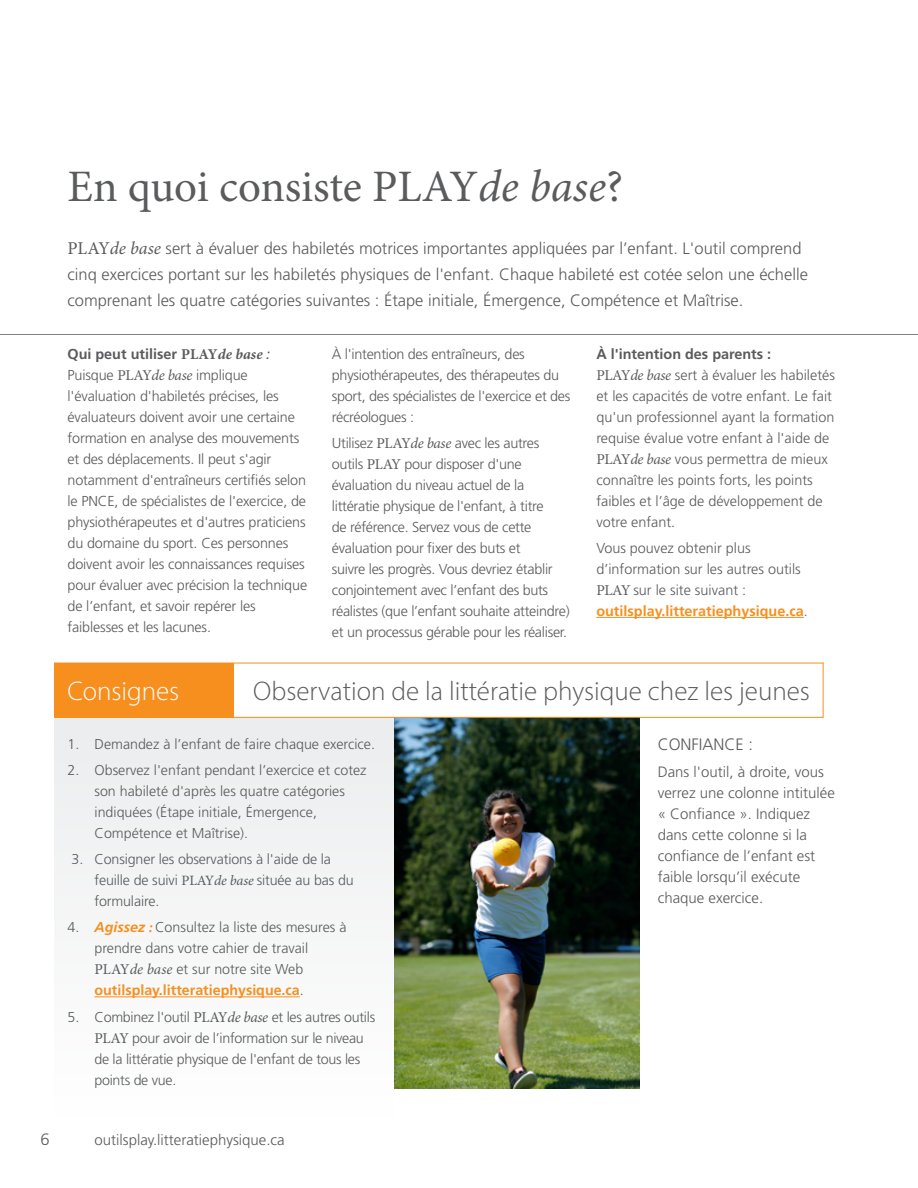
<style>
.page{position:relative;width:918px;height:1188px;background:#fff}
.page>*{position:absolute;margin:0;border:0;box-sizing:border-box;transform-origin:0 0}
.t1{font:45px "Minion Pro";letter-spacing:-.005em;color:#5a5b5d}
.t2{font:300 27px "Myriad Pro";color:#5a5b5d}
.t3{font:300 27px "Myriad Pro";color:#fff}
.t4{font:300 16.5px/26.2px "Frutiger LT Std";color:#5a5b5d}
.t5{font:300 15px/21px "Frutiger LT Std";color:#5a5b5d}
.t6{font:300 14.4px/21px "Frutiger LT Std";letter-spacing:-.01em;color:#5a5b5d}
.t7{font:300 14.25px/21px "Frutiger LT Std";color:#5a5b5d}
.t8{font:300 14.25px/21px "Frutiger LT Std";letter-spacing:-.02em;color:#5a5b5d}
.s1{font-style:italic}
.s2{font-family:"Minion Pro";font-weight:400;font-size:18px}
.s3{font-family:"Minion Pro";font-weight:400;font-style:italic;font-size:18px}
.s4{font-weight:700}
.s5{font-family:"Minion Pro";font-weight:700;font-size:15px}
.s6{font-family:"Minion Pro";font-weight:700;font-style:italic;font-size:15px}
.s7{font-weight:400;font-style:italic}
.s8{font-family:"Minion Pro";font-weight:400;font-size:15px}
.s9{font-family:"Minion Pro";font-weight:400;font-style:italic;font-size:15px}
.s10{font-weight:700;color:#f78f1e}
.s11{font-family:"Minion Pro";font-weight:400}
.s12{font-family:"Minion Pro";font-weight:400;font-style:italic}
.s13{font-weight:700;font-style:italic;color:#f78f1e}
.s14{font-family:"Myriad Pro";font-weight:600;font-style:italic;color:#f78f1e}
</style>
<div class="page">
<div style="left:853px;top:1034px;width:34px;height:34px;border:2px solid #fff;border-radius:50%"></div>
<div style="left:854px;top:117px;width:34px;height:34px;border:2px solid #fff;border-radius:50%"></div>
<div style="left:854px;top:576px;width:34px;height:34px;border:2px solid #fff;border-radius:50%"></div>
<hr style="left:596px;top:617px;width:208px;height:1px;background:#f78f1e">
<hr style="left:0;top:334px;width:918px;height:1px;background:#808285">
<div style="left:54px;top:718px;width:341px;height:398px;background:#f5f5f6"></div>
<img style="left:394px;top:718px;width:245px;height:371px">
<hr style="left:54px;top:717px;width:770px;height:1px;background:#f78f1e">
<hr style="left:94px;top:997px;width:206px;height:1px;background:#f78f1e">
<hr style="left:54px;top:663px;width:770px;height:1px;background:#f78f1e">
<hr style="left:823px;top:663px;width:1px;height:54px;background:#f78f1e">
<div style="left:54px;top:663px;width:180px;height:55px;background:#f78f1e"></div>
<h1 class="t1" style="left:68px;top:157px;width:557px">En quoi consiste PLAY<span class="s1">de base</span>?</h1>
<p class="t4" style="left:68px;top:235px;width:742px"><span class="s2">PLAY</span><span class="s3">de base</span> sert à évaluer des habiletés motrices importantes appliquées par l’enfant. L'outil comprend cinq exercices portant sur les habiletés physiques de l'enfant. Chaque habileté est cotée selon une échelle comprenant les quatre catégories suivantes : Étape initiale, Émergence, Compétence et Maîtrise.</p>
<p class="t6" style="left:68px;top:343px;width:241px"><span class="s4">Qui peut utiliser</span> <span class="s5">PLAY</span><span class="s6">de base</span> <span class="s7">:<br></span>Puisque <span class="s8">PLAY</span><span class="s9">de base</span> implique l'évaluation d'habiletés précises, les évaluateurs doivent avoir une certaine formation en analyse des mouvements et des déplacements. Il peut s'agir notamment d'entraîneurs certifiés selon le PNCE, de spécialistes de l'exercice, de physiothérapeutes et d'autres praticiens du domaine du sport. Ces personnes doivent avoir les connaissances requises pour évaluer avec précision la technique de l’enfant, et savoir repérer les faiblesses et les lacunes.</p>
<p class="t6" style="left:332px;top:343px;width:240px">À l'intention des entraîneurs, des physiothérapeutes, des thérapeutes du sport, des spécialistes de l'exercice et des récréologues :</p>
<p class="t6" style="left:596px;top:343px;width:240px"><span class="s4">À l'intention des parents :<br></span><span class="s8">PLAY</span><span class="s9">de base</span> sert à évaluer les habiletés et les capacités de votre enfant. Le fait qu'un professionnel ayant la formation requise évalue votre enfant à l'aide de <span class="s8">PLAY</span><span class="s9">de base</span> vous permettra de mieux connaître les points forts, les points faibles et l’âge de développement de votre enfant.</p>
<p class="t6" style="left:596px;top:538px;width:213px">Vous pouvez obtenir plus d’information sur les autres outils<br><span class="s8">PLAY</span> sur le site suivant : <span class="s10">outilsplay.litteratiephysique.ca</span>.</p>
<p class="t6" style="left:332px;top:433px;width:239px">Utilisez <span class="s8">PLAY</span><span class="s9">de base</span> avec les autres outils <span class="s8">PLAY</span> pour disposer d'une évaluation du niveau actuel de la littératie physique de l'enfant, à titre<br>de référence. Servez vous de cette évaluation pour fixer des buts et<br>suivre les progrès. Vous devriez établir conjointement avec l’enfant des buts réalistes (que l’enfant souhaite atteindre) et un processus gérable pour les réaliser.</p>
<h2 class="t3" style="left:68px;top:675px;width:113px">Consignes</h2>
<h2 class="t2" style="left:253px;top:675px;width:558px">Observation de la littératie physique chez les jeunes</h2>
<p class="t7" style="left:68px;top:733px;width:309px">1. Demandez à l’enfant de faire chaque exercice.</p>
<p class="t7" style="left:95px;top:760px;width:274px;text-indent:-27px">2. Observez l'enfant pendant l’exercice et cotez son habileté d'après les quatre catégories indiquées (Étape initiale, Émergence, Compétence et Maîtrise).</p>
<p class="t7" style="left:95px;top:849px;width:261px;text-indent:-23px">3. Consigner les observations à l'aide de la feuille de suivi <span class="s11">PLAY</span><span class="s12">de base</span> située au bas du formulaire.</p>
<p class="t7" style="left:94px;top:917px;width:253px;text-indent:-27px">4. <span class="s13">Agissez</span> <span class="s14">:</span> Consultez la liste des mesures à prendre dans votre cahier de travail <span class="s8">PLAY</span><span class="s9">de base</span> et sur notre site Web <span class="s10">outilsplay.litteratiephysique.ca</span>.</p>
<p class="t8" style="left:94px;top:1006px;width:282px;text-indent:-27px">5. Combinez l'outil <span class="s8">PLAY</span><span class="s9">de base</span> et les autres outils <span class="s8">PLAY</span> pour avoir de l’information sur le niveau de la littératie physique de l'enfant de tous les points de vue.</p>
<p class="t4" style="left:40px;top:1126px;width:11px">6</p>
<p class="t5" style="left:94px;top:1129px;width:192px">outilsplay.litteratiephysique.ca</p>
<p class="t4" style="left:658px;top:732px;width:97px">CONFIANCE :</p>
<p class="t5" style="left:658px;top:761px;width:179px">Dans l'outil, à droite, vous verrez une colonne intitulée « Confiance ». Indiquez dans cette colonne si la confiance de l’enfant est faible lorsqu’il exécute chaque exercice.</p>
</div>
